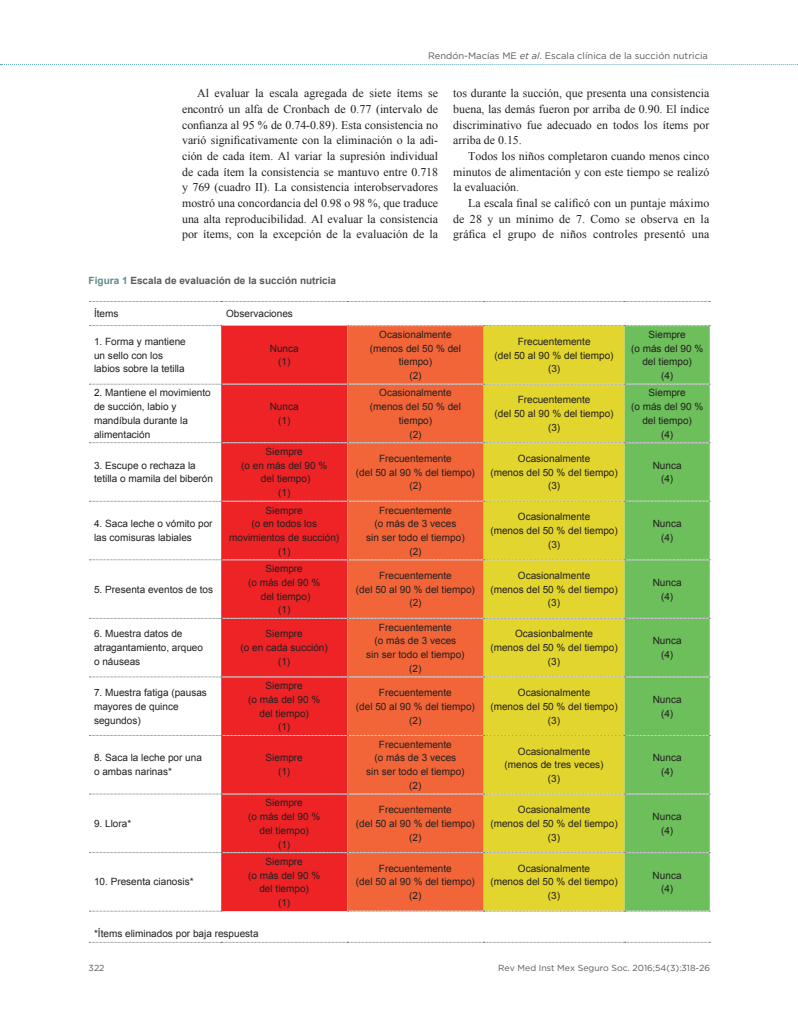
<style>
.page{position:relative;width:798px;height:1028px;background:#fff}
.page>*{position:absolute;margin:0;border:0;box-sizing:border-box;transform-origin:0 0}
.t1{font:11.88px/15.6px "Times New Roman";color:#231f20;text-align:justify}
.t2{font:10px/13.8px "Arial";color:#231f20;text-align:center}
.t3{font:700 10px "Arial";color:#57585a}
.t4{font:9.38px "Gotham HTF";color:#57585a}
.t5{font:8.75px "Gotham HTF";color:#57585a}
.s1{font-family:"Gotham";font-style:italic}
.s2{color:#5d8b8b}
</style>
<div class="page">
<svg style="left:0;top:64px;width:798px;height:1px"></svg>
<div style="left:221px;top:325px;width:126px;height:586px;background:#ee2326"></div>
<div style="left:347px;top:326px;width:136px;height:584px;background:#f26539"></div>
<div style="left:483px;top:326px;width:141px;height:584px;background:#e2d52d"></div>
<div style="left:624px;top:326px;width:85px;height:584px;background:#6dbf5b"></div>
<svg style="left:89px;top:325px;width:133px;height:1px"></svg>
<svg style="left:347px;top:325px;width:363px;height:1px"></svg>
<svg style="left:89px;top:384px;width:621px;height:1px"></svg>
<svg style="left:89px;top:442px;width:621px;height:1px"></svg>
<svg style="left:89px;top:501px;width:621px;height:1px"></svg>
<svg style="left:89px;top:559px;width:621px;height:1px"></svg>
<svg style="left:89px;top:618px;width:621px;height:1px"></svg>
<svg style="left:89px;top:676px;width:621px;height:1px"></svg>
<svg style="left:89px;top:735px;width:621px;height:1px"></svg>
<svg style="left:89px;top:793px;width:621px;height:1px"></svg>
<svg style="left:89px;top:852px;width:621px;height:1px"></svg>
<svg style="left:89px;top:910px;width:133px;height:1px"></svg>
<svg style="left:347px;top:910px;width:363px;height:1px"></svg>
<svg style="left:89px;top:301px;width:621px;height:1px"></svg>
<svg style="left:89px;top:942px;width:621px;height:1px"></svg>
<p class="t4" style="left:428px;top:50px;width:281px">Rendón-Macías ME <span class="s1">et al</span>. Escala clínica de la succión nutricia</p>
<p class="t1" style="left:182px;top:85px;width:257px;text-indent:15px">Al evaluar la escala agregada de siete ítems se encontró un alfa de Cronbach de 0.77 (intervalo de confianza al 95 % de 0.74-0.89). Esta consistencia no varió significativamente con la eliminación o la adi&shy;ción de cada ítem. Al variar la supresión individual de cada ítem la consistencia se mantuvo entre 0.718 y 769 (cuadro II). La consistencia interobservadores mostró una concordancia del 0.98 o 98 %, que traduce una alta reproducibilidad. Al evaluar la consistencia por ítems, con la excepción de la evaluación de la</p>
<p class="t1" style="left:453px;top:85px;width:257px">tos durante la succión, que presenta una consistencia buena, las demás fueron por arriba de 0.90. El índice discriminativo fue adecuado en todos los ítems por arriba de 0.15.</p>
<p class="t1" style="left:453px;top:148px;width:257px;text-indent:15px">Todos los niños completaron cuando menos cinco minutos de alimentación y con este tiempo se realizó la evaluación.</p>
<p class="t1" style="left:453px;top:195px;width:257px;text-indent:15px">La escala final se calificó con un puntaje máximo de 28 y un mínimo de 7. Como se observa en la gráfica el grupo de niños controles presentó una</p>
<p class="t3" style="left:89px;top:274px;width:249px"><span class="s2">Figura 1</span> Escala de evaluación de la succión nutricia</p>
<p class="t2" style="left:94px;top:307px;width:26px">Ítems</p>
<p class="t2" style="left:226px;top:307px;width:68px">Observaciones</p>
<p class="t2" style="left:94px;top:334px;width:93px;text-align:left">1. Forma y mantiene un sello con los labios sobre la tetilla</p>
<p class="t2" style="left:270px;top:341px;width:30px">Nunca (1)</p>
<p class="t2" style="left:94px;top:386px;width:118px;text-align:left">2. Mantiene el movimiento de succión, labio y mandíbula durante la alimentación</p>
<p class="t2" style="left:270px;top:400px;width:30px">Nunca (1)</p>
<p class="t2" style="left:369px;top:327px;width:93px">Ocasionalmente (menos del 50 % del tiempo)<br>(2)</p>
<p class="t2" style="left:494px;top:334px;width:120px">Frecuentemente<br>(del 50 al 90 % del tiempo) (3)</p>
<p class="t2" style="left:630px;top:327px;width:74px">Siempre<br>(o más del 90 % del tiempo)<br>(4)</p>
<p class="t2" style="left:369px;top:386px;width:93px">Ocasionalmente (menos del 50 % del tiempo)<br>(2)</p>
<p class="t2" style="left:494px;top:393px;width:120px">Frecuentemente<br>(del 50 al 90 % del tiempo) (3)</p>
<p class="t2" style="left:630px;top:386px;width:74px">Siempre<br>(o más del 90 % del tiempo)<br>(4)</p>
<p class="t2" style="left:94px;top:458px;width:120px;text-align:left">3. Escupe o rechaza la tetilla o mamila del biberón</p>
<p class="t2" style="left:94px;top:517px;width:120px;text-align:left">4. Saca leche o vómito por las comisuras labiales</p>
<p class="t2" style="left:94px;top:582px;width:120px">5. Presenta eventos de tos</p>
<p class="t2" style="left:241px;top:444px;width:88px">Siempre<br>(o en más del 90 % del tiempo)<br>(1)</p>
<p class="t2" style="left:356px;top:451px;width:120px">Frecuentemente<br>(del 50 al 90 % del tiempo) (2)</p>
<p class="t2" style="left:490px;top:451px;width:129px">Ocasionalmente<br>(menos del 50 % del tiempo) (3)</p>
<p class="t2" style="left:652px;top:458px;width:30px">Nunca (4)</p>
<p class="t2" style="left:229px;top:503px;width:112px">Siempre<br>(o en todos los movimientos de succión) (1)</p>
<p class="t2" style="left:366px;top:503px;width:100px">Frecuentemente<br>(o más de 3 veces<br>sin ser todo el tiempo) (2)</p>
<p class="t2" style="left:490px;top:510px;width:129px">Ocasionalmente<br>(menos del 50 % del tiempo) (3)</p>
<p class="t2" style="left:652px;top:517px;width:30px">Nunca (4)</p>
<p class="t2" style="left:248px;top:562px;width:74px">Siempre<br>(o más del 90 % del tiempo)<br>(1)</p>
<p class="t2" style="left:356px;top:568px;width:120px">Frecuentemente<br>(del 50 al 90 % del tiempo) (2)</p>
<p class="t2" style="left:490px;top:568px;width:129px">Ocasionalmente<br>(menos del 50 % del tiempo) (3)</p>
<p class="t2" style="left:652px;top:575px;width:30px">Nunca (4)</p>
<p class="t2" style="left:94px;top:627px;width:110px;text-align:left">6. Muestra datos de atragantamiento, arqueo o náuseas</p>
<p class="t2" style="left:240px;top:627px;width:89px">Siempre<br>(o en cada succión) (1)</p>
<p class="t2" style="left:366px;top:620px;width:100px">Frecuentemente<br>(o más de 3 veces<br>sin ser todo el tiempo) (2)</p>
<p class="t2" style="left:490px;top:627px;width:129px">Ocasionbalmente<br>(menos del 50 % del tiempo) (3)</p>
<p class="t2" style="left:652px;top:634px;width:30px">Nunca (4)</p>
<p class="t2" style="left:94px;top:685px;width:114px;text-align:left">7. Muestra fatiga (pausas mayores de quince segundos)</p>
<p class="t2" style="left:248px;top:679px;width:74px">Siempre<br>(o más del 90 % del tiempo)<br>(1)</p>
<p class="t2" style="left:356px;top:685px;width:120px">Frecuentemente<br>(del 50 al 90 % del tiempo) (2)</p>
<p class="t2" style="left:490px;top:685px;width:129px">Ocasionalmente<br>(menos del 50 % del tiempo) (3)</p>
<p class="t2" style="left:652px;top:692px;width:30px">Nunca (4)</p>
<p class="t2" style="left:94px;top:751px;width:109px;text-align:left">8. Saca la leche por una o ambas narinas*</p>
<p class="t2" style="left:265px;top:751px;width:39px">Siempre (1)</p>
<p class="t2" style="left:366px;top:737px;width:100px">Frecuentemente<br>(o más de 3 veces<br>sin ser todo el tiempo) (2)</p>
<p class="t2" style="left:504px;top:744px;width:100px">Ocasionalmente (menos de tres veces) (3)</p>
<p class="t2" style="left:652px;top:751px;width:30px">Nunca (4)</p>
<p class="t2" style="left:94px;top:816px;width:39px">9. Llora*</p>
<p class="t2" style="left:248px;top:796px;width:74px">Siempre<br>(o más del 90 % del tiempo)<br>(1)</p>
<p class="t2" style="left:356px;top:802px;width:120px">Frecuentemente<br>(del 50 al 90 % del tiempo) (2)</p>
<p class="t2" style="left:490px;top:802px;width:129px">Ocasionalmente<br>(menos del 50 % del tiempo) (3)</p>
<p class="t2" style="left:652px;top:809px;width:30px">Nunca (4)</p>
<p class="t2" style="left:248px;top:854px;width:74px">Siempre<br>(o más del 90 % del tiempo)<br>(1)</p>
<p class="t2" style="left:356px;top:861px;width:120px">Frecuentemente<br>(del 50 al 90 % del tiempo) (2)</p>
<p class="t2" style="left:490px;top:861px;width:129px">Ocasionalmente<br>(menos del 50 % del tiempo) (3)</p>
<p class="t2" style="left:652px;top:868px;width:30px">Nunca (4)</p>
<p class="t2" style="left:94px;top:927px;width:166px">*Ítems eliminados por baja respuesta</p>
<p class="t2" style="left:94px;top:875px;width:101px">10. Presenta cianosis*</p>
<p class="t5" style="left:89px;top:963px;width:17px">322</p>
<p class="t5" style="left:498px;top:963px;width:213px">Rev Med Inst Mex Seguro Soc. 2016;54(3):318-26</p>
</div>
